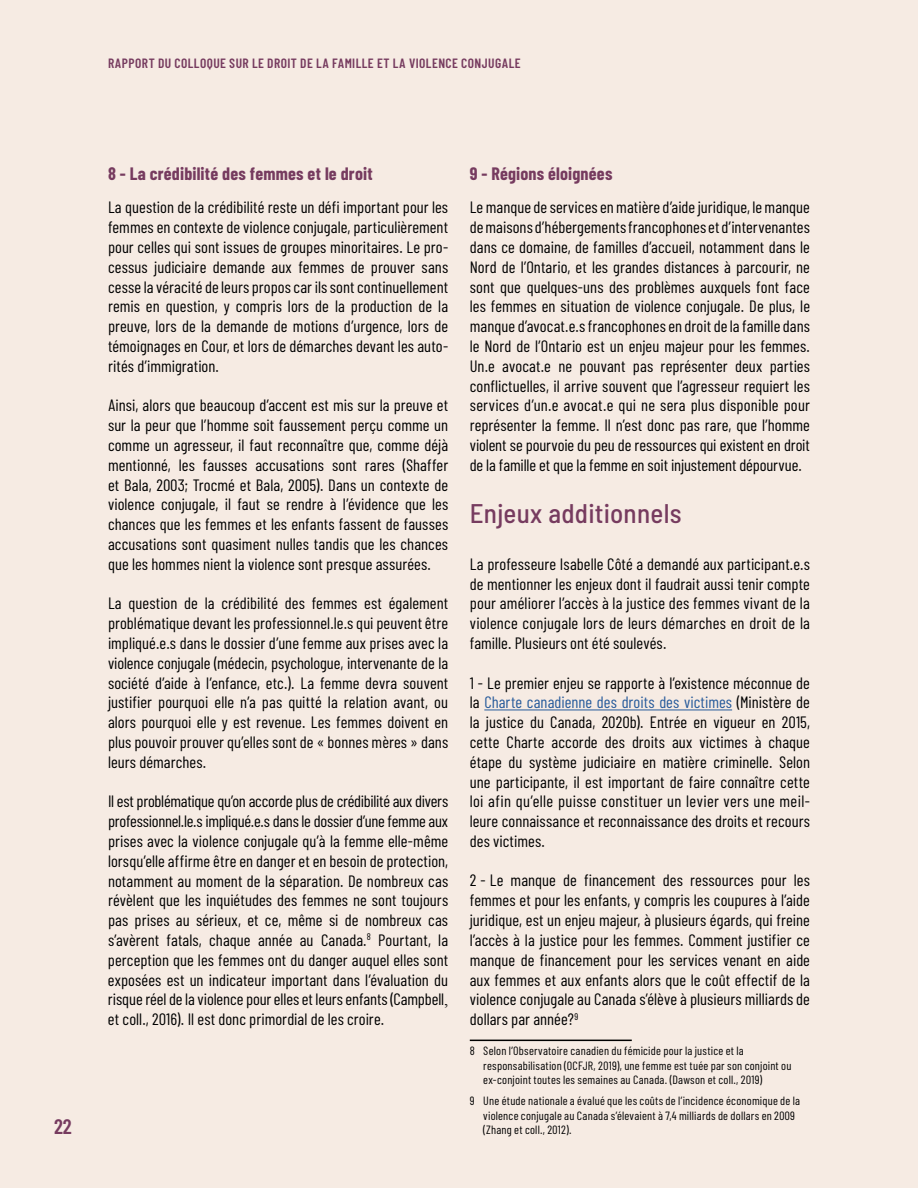
<style>
.page{position:relative;width:918px;height:1188px;background:#f6ebe3}
.page>*{position:absolute;margin:0;border:0;box-sizing:border-box;transform-origin:0 0}
.t1{font:500 semi-condensed 27px "Barlow";letter-spacing:.01em;color:#763b5f}
.t2{font:600 21px "Barlow Condensed";color:#763b5f}
.t3{font:700 18px "Barlow Condensed";letter-spacing:.01em;color:#763b5f}
.t4{font:16.5px/19.8px "Barlow Condensed";letter-spacing:.005em;color:#000;text-align:justify}
.t5{font:600 13.5px "Barlow Condensed";letter-spacing:.035em;color:#763b5f}
.t6{font:12px/14.4px "Barlow Condensed";letter-spacing:.015em;color:#000}
.s1{font-family:"Times New Roman"}
.s2{color:#275b9b}
</style>
<div class="page">
<hr style="left:484px;top:710px;width:248px;height:1px;background:#275b9b">
<hr style="left:470px;top:1040px;width:162px;height:1px;background:#000">
<p class="t5" style="left:108px;top:54px;width:414px">RAPPORT DU COLLOQUE SUR LE DROIT DE LA FAMILLE ET LA VIOLENCE CONJUGALE</p>
<p class="t2" style="left:54px;top:1113px;width:19px">22</p>
<p class="t3" style="left:108px;top:162px;width:266px">8 - La crédibilité des femmes et le droit</p>
<p class="t4" style="left:108px;top:197px;width:342px">La question de la crédibilité reste un défi important pour les femmes en contexte de violence conjugale, particulièrement pour celles qui sont issues de groupes minoritaires. Le pro&shy;cessus judiciaire demande aux femmes de prouver sans cesse la véracité de leurs propos car ils sont continuellement remis en question, y compris lors de la production de la preuve, lors de la demande de motions d’urgence, lors de témoignages en Cour, et lors de démarches devant les auto&shy;rités d’immigration.</p>
<p class="t4" style="left:108px;top:395px;width:342px">Ainsi, alors que beaucoup d’accent est mis sur la preuve et sur la peur que l’homme soit faussement perçu comme un comme un agresseur, il faut reconnaître que, comme déjà mentionné, les fausses accusations sont rares (Shaffer et Bala, 2003; Trocmé et Bala, 2005). Dans un contexte de violence conjugale, il faut se rendre à l’évidence que les chances que les femmes et les enfants fassent de fausses accusations sont quasiment nulles tandis que les chances que les hommes nient la violence sont presque assurées.</p>
<p class="t4" style="left:108px;top:593px;width:342px">La question de la crédibilité des femmes est également problématique devant les professionnel.le.s qui peuvent être impliqué.e.s dans le dossier d’une femme aux prises avec la violence conjugale (médecin, psychologue, intervenante de la société d’aide à l’enfance, etc.). La femme devra souvent justifier pourquoi elle n’a pas quitté la relation avant, ou alors pourquoi elle y est revenue. Les femmes doivent en plus pouvoir prouver qu’elles sont de « bonnes mères » dans leurs démarches.</p>
<p class="t4" style="left:108px;top:791px;width:342px">Il est problématique qu’on accorde plus de crédibilité aux divers professionnel.le.s impliqué.e.s dans le dossier d’une femme aux prises avec la violence conjugale qu’à la femme elle-même lorsqu’elle affirme être en danger et en besoin de protection, notamment au moment de la séparation. De nombreux cas révèlent que les inquiétudes des femmes ne sont toujours pas prises au sérieux, et ce, même si de nombreux cas s’avèrent fatals, chaque année au Canada.<sup>8</sup> Pourtant, la perception que les femmes ont du danger auquel elles sont exposées est un indicateur important dans l’évaluation du risque réel de la violence pour elles et leurs enfants (Campbell<span class="s1">, </span>et coll., 2016). Il est donc primordial de les croire.</p>
<p class="t3" style="left:470px;top:162px;width:144px">9 - Régions éloignées</p>
<p class="t4" style="left:470px;top:197px;width:342px">Le manque de services en matière d’aide juridique, le manque de maisons d’hébergements francophones et d’intervenantes dans ce domaine, de familles d’accueil, notamment dans le Nord de l’Ontario, et les grandes distances à parcourir, ne sont que quelques-uns des problèmes auxquels font face les femmes en situation de violence conjugale. De plus, le manque d’avocat.e.s francophones en droit de la famille dans le Nord de l’Ontario est un enjeu majeur pour les femmes.<br>Un.e avocat.e ne pouvant pas représenter deux parties conflictuelles, il arrive souvent que l’agresseur requiert les services d’un.e avocat.e qui ne sera plus disponible pour représenter la femme. Il n’est donc pas rare, que l’homme violent se pourvoie du peu de ressources qui existent en droit de la famille et que la femme en soit injustement dépourvue.</p>
<h1 class="t1" style="left:470px;top:496px;width:213px">Enjeux additionnels</h1>
<p class="t4" style="left:470px;top:553px;width:342px">La professeure Isabelle Côté a demandé aux participant.e.s de mentionner les enjeux dont il faudrait aussi tenir compte pour améliorer l’accès à la justice des femmes vivant de la violence conjugale lors de leurs démarches en droit de la famille. Plusieurs ont été soulevés.</p>
<p class="t4" style="left:470px;top:672px;width:342px">1 - Le premier enjeu se rapporte à l’existence méconnue de la <span class="s2">Charte canadienne des droits des victimes</span> (Ministère de la justice du Canada, 2020b). Entrée en vigueur en 2015, cette Charte accorde des droits aux victimes à chaque étape du système judiciaire en matière criminelle. Selon une participante, il est important de faire connaître cette loi afin qu’elle puisse constituer un levier vers une meil&shy;leure connaissance et reconnaissance des droits et recours des victimes.</p>
<p class="t4" style="left:470px;top:870px;width:342px">2 - Le manque de financement des ressources pour les femmes et pour les enfants, y compris les coupures à l’aide juridique, est un enjeu majeur, à plusieurs égards, qui freine l’accès à la justice pour les femmes. Comment justifier ce manque de financement pour les services venant en aide aux femmes et aux enfants alors que le coût effectif de la violence conjugale au Canada s’élève à plusieurs milliards de dollars par année?<sup>9</sup></p>
<p class="t6" style="left:483px;top:1044px;width:310px;text-indent:-14px">8 Selon l’Observatoire canadien du fémicide pour la justice et la responsabilisation (OCFJR, 2019), une femme est tuée par son conjoint ou ex-conjoint toutes les semaines au Canada. (Dawson et coll., 2019)</p>
<p class="t6" style="left:483px;top:1093px;width:318px;text-indent:-14px">9 Une étude nationale a évalué que les coûts de l’incidence économique de la violence conjugale au Canada s’élevaient à 7,4 milliards de dollars en 2009 (Zhang et coll., 2012).</p>
</div>
